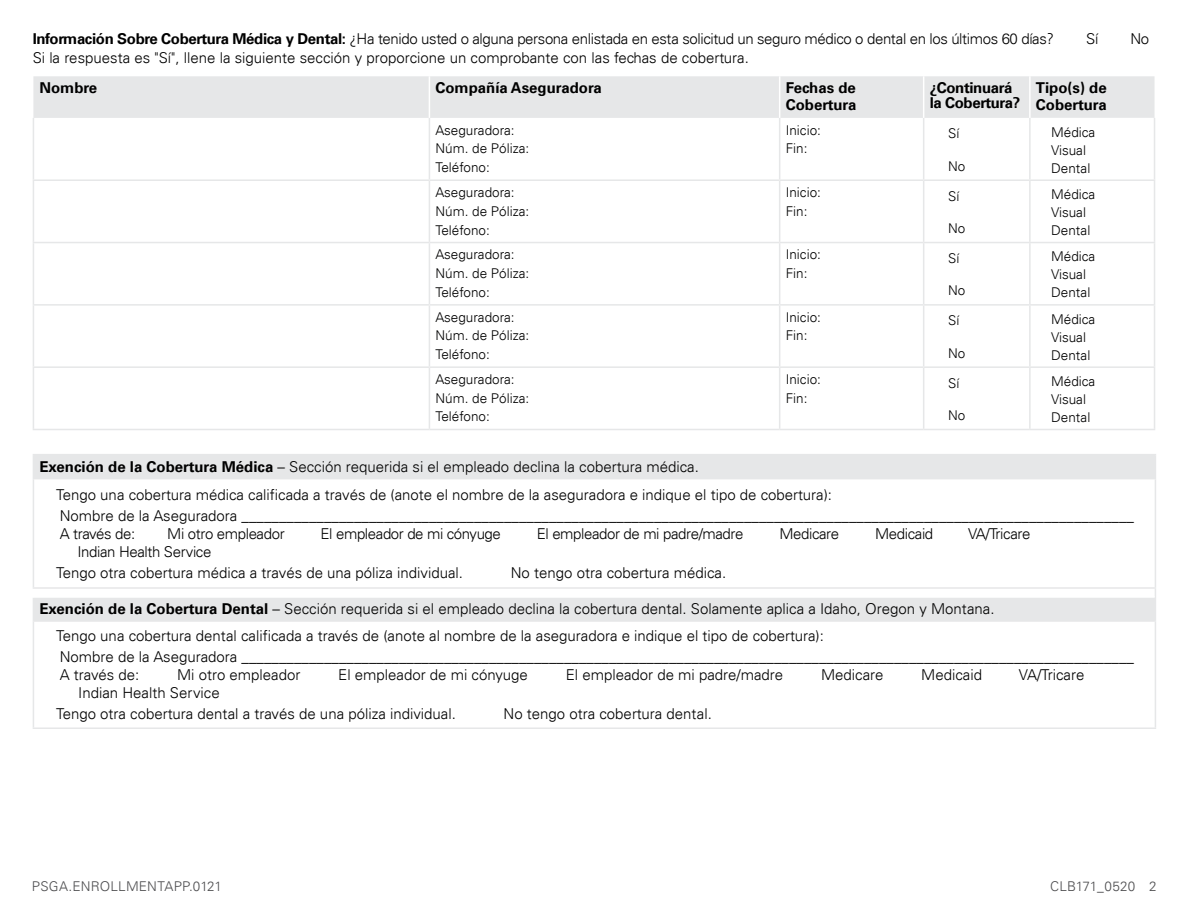
<style>
.page{position:relative;width:1188px;height:918px;background:#fff}
.page>*{position:absolute;margin:0;border:0;box-sizing:border-box;transform-origin:0 0}
.t1{font:300 15px/18px "Univers LT";color:#000}
.t2{font:300 15px "Univers LT";letter-spacing:-.025em;color:#000}
.t3{font:700 15px/16.5px "Univers LT";color:#000}
.t4{font:700 15px/15px "Univers LT";letter-spacing:-.025em;color:#000}
.t5{font:300 13.5px/18.8px "Univers LT";color:#000}
.t6{font:300 13.5px "Univers LT";letter-spacing:.015em;color:#4d4d4f}
.s1{font-weight:700}
</style>
<div class="page">
<div style="left:33px;top:76px;width:1122px;height:42px;background:#e6e7e8"></div>
<hr style="left:33px;top:118px;width:1px;height:61px;background:#e6e7e8">
<hr style="left:923px;top:118px;width:1px;height:61px;background:#e6e7e8">
<hr style="left:1029px;top:118px;width:2px;height:61px;background:#e6e7e8">
<hr style="left:1154px;top:118px;width:1px;height:61px;background:#e6e7e8">
<hr style="left:33px;top:181px;width:1px;height:61px;background:#e6e7e8">
<hr style="left:923px;top:181px;width:1px;height:61px;background:#e6e7e8">
<hr style="left:1029px;top:181px;width:2px;height:61px;background:#e6e7e8">
<hr style="left:1154px;top:181px;width:1px;height:61px;background:#e6e7e8">
<hr style="left:33px;top:243px;width:1px;height:61px;background:#e6e7e8">
<hr style="left:923px;top:243px;width:1px;height:61px;background:#e6e7e8">
<hr style="left:1029px;top:243px;width:2px;height:61px;background:#e6e7e8">
<hr style="left:1154px;top:243px;width:1px;height:61px;background:#e6e7e8">
<hr style="left:33px;top:306px;width:1px;height:60px;background:#e6e7e8">
<hr style="left:923px;top:306px;width:1px;height:60px;background:#e6e7e8">
<hr style="left:1029px;top:306px;width:2px;height:60px;background:#e6e7e8">
<hr style="left:1154px;top:306px;width:1px;height:60px;background:#e6e7e8">
<hr style="left:33px;top:368px;width:1px;height:61px;background:#e6e7e8">
<hr style="left:923px;top:368px;width:1px;height:61px;background:#e6e7e8">
<hr style="left:1029px;top:368px;width:2px;height:61px;background:#e6e7e8">
<hr style="left:1154px;top:368px;width:1px;height:61px;background:#e6e7e8">
<hr style="left:429px;top:118px;width:1px;height:61px;background:#e6e7e8">
<hr style="left:779px;top:118px;width:1px;height:61px;background:#e6e7e8">
<hr style="left:429px;top:181px;width:1px;height:61px;background:#e6e7e8">
<hr style="left:779px;top:181px;width:1px;height:61px;background:#e6e7e8">
<hr style="left:429px;top:243px;width:1px;height:61px;background:#e6e7e8">
<hr style="left:779px;top:243px;width:1px;height:61px;background:#e6e7e8">
<hr style="left:429px;top:306px;width:1px;height:60px;background:#e6e7e8">
<hr style="left:779px;top:306px;width:1px;height:60px;background:#e6e7e8">
<hr style="left:429px;top:368px;width:1px;height:61px;background:#e6e7e8">
<hr style="left:779px;top:368px;width:1px;height:61px;background:#e6e7e8">
<hr style="left:429px;top:76px;width:1px;height:42px;background:#fff">
<hr style="left:779px;top:76px;width:1px;height:42px;background:#fff">
<hr style="left:923px;top:76px;width:1px;height:42px;background:#fff">
<hr style="left:1029px;top:76px;width:2px;height:42px;background:#fff">
<hr style="left:33px;top:179px;width:396px;height:2px;background:#e6e7e8">
<hr style="left:33px;top:304px;width:396px;height:2px;background:#e6e7e8">
<hr style="left:33px;top:429px;width:396px;height:1px;background:#e6e7e8">
<hr style="left:429px;top:429px;width:351px;height:1px;background:#e6e7e8">
<hr style="left:1030px;top:429px;width:125px;height:1px;background:#e6e7e8">
<hr style="left:33px;top:242px;width:396px;height:1px;background:#e6e7e8">
<hr style="left:33px;top:366px;width:396px;height:2px;background:#e6e7e8">
<hr style="left:429px;top:179px;width:351px;height:2px;background:#e6e7e8">
<hr style="left:429px;top:242px;width:351px;height:1px;background:#e6e7e8">
<hr style="left:429px;top:304px;width:351px;height:2px;background:#e6e7e8">
<hr style="left:429px;top:366px;width:351px;height:2px;background:#e6e7e8">
<hr style="left:780px;top:179px;width:144px;height:2px;background:#e6e7e8">
<hr style="left:780px;top:242px;width:144px;height:1px;background:#e6e7e8">
<hr style="left:780px;top:304px;width:144px;height:2px;background:#e6e7e8">
<hr style="left:780px;top:366px;width:144px;height:2px;background:#e6e7e8">
<hr style="left:780px;top:429px;width:144px;height:1px;background:#e6e7e8">
<hr style="left:924px;top:179px;width:106px;height:2px;background:#e6e7e8">
<hr style="left:924px;top:242px;width:106px;height:1px;background:#e6e7e8">
<hr style="left:924px;top:304px;width:106px;height:2px;background:#e6e7e8">
<hr style="left:924px;top:366px;width:106px;height:2px;background:#e6e7e8">
<hr style="left:924px;top:429px;width:106px;height:1px;background:#e6e7e8">
<hr style="left:1030px;top:179px;width:125px;height:2px;background:#e6e7e8">
<hr style="left:1030px;top:242px;width:125px;height:1px;background:#e6e7e8">
<hr style="left:1030px;top:304px;width:125px;height:2px;background:#e6e7e8">
<hr style="left:1030px;top:366px;width:125px;height:2px;background:#e6e7e8">
<svg style="left:34px;top:455px;width:1121px;height:165px"></svg>
<div style="left:33px;top:588px;width:1122px;height:9px;background:#fff"></div>
<svg style="left:1155px;top:455px;width:1px;height:23px"></svg>
<hr style="left:1155px;top:479px;width:1px;height:108px;background:#e6e7e8">
<svg style="left:1155px;top:589px;width:1px;height:31px"></svg>
<hr style="left:1155px;top:622px;width:1px;height:106px;background:#e6e7e8">
<hr style="left:33px;top:454px;width:1123px;height:1px;background:#e6e7e8">
<svg style="left:33px;top:455px;width:1px;height:23px"></svg>
<hr style="left:33px;top:478px;width:1123px;height:1px;background:#e6e7e8">
<hr style="left:33px;top:479px;width:1px;height:108px;background:#e6e7e8">
<hr style="left:33px;top:620px;width:1123px;height:2px;background:#e6e7e8">
<hr style="left:33px;top:622px;width:1px;height:106px;background:#e6e7e8">
<hr style="left:33px;top:728px;width:1123px;height:1px;background:#e6e7e8">
<svg style="left:33px;top:598px;width:1px;height:22px"></svg>
<hr style="left:33px;top:596px;width:1122px;height:2px;background:#fff">
<hr style="left:33px;top:587px;width:1123px;height:2px;background:#e6e7e8">
<p class="t2" style="left:33px;top:30px;width:1023px"><span class="s1">Información Sobre Cobertura Médica y Dental:</span> ¿Ha tenido usted o alguna persona enlistada en esta solicitud un seguro médico o dental en los últimos 60 días?</p>
<p class="t1" style="left:1086px;top:30px;width:14px">Sí</p>
<p class="t1" style="left:1130px;top:30px;width:20px">No</p>
<p class="t1" style="left:33px;top:49px;width:718px">Si la respuesta es "Sí", llene la siguiente sección y proporcione un comprobante con las fechas de cobertura.</p>
<p class="t3" style="left:39px;top:80px;width:59px">Nombre</p>
<p class="t3" style="left:435px;top:80px;width:168px">Compañía Aseguradora</p>
<p class="t3" style="left:786px;top:80px;width:72px">Fechas de<br>Cobertura</p>
<p class="t4" style="left:930px;top:80px;width:92px">¿Continuará la Cobertura?</p>
<p class="t3" style="left:1036px;top:80px;width:72px">Tipo(s) de<br>Cobertura</p>
<p class="t5" style="left:435px;top:121px;width:95px">Aseguradora:<br>Núm. de Póliza:<br>Teléfono:</p>
<p class="t5" style="left:786px;top:121px;width:37px">Inicio:<br>Fin:</p>
<p class="t5" style="left:948px;top:124px;width:13px">Sí</p>
<p class="t5" style="left:1051px;top:123px;width:46px;line-height:18px">Médica<br>Visual<br>Dental</p>
<p class="t5" style="left:948px;top:157px;width:19px">No</p>
<p class="t5" style="left:435px;top:183px;width:95px">Aseguradora:<br>Núm. de Póliza:<br>Teléfono:</p>
<p class="t5" style="left:786px;top:183px;width:37px">Inicio:<br>Fin:</p>
<p class="t5" style="left:948px;top:187px;width:13px">Sí</p>
<p class="t5" style="left:948px;top:219px;width:19px">No</p>
<p class="t5" style="left:435px;top:245px;width:95px">Aseguradora:<br>Núm. de Póliza:<br>Teléfono:</p>
<p class="t5" style="left:786px;top:245px;width:37px">Inicio:<br>Fin:</p>
<p class="t5" style="left:948px;top:249px;width:13px">Sí</p>
<p class="t5" style="left:948px;top:281px;width:19px">No</p>
<p class="t5" style="left:435px;top:308px;width:95px">Aseguradora:<br>Núm. de Póliza:<br>Teléfono:</p>
<p class="t5" style="left:786px;top:308px;width:37px">Inicio:<br>Fin:</p>
<p class="t5" style="left:948px;top:311px;width:13px">Sí</p>
<p class="t5" style="left:948px;top:344px;width:19px">No</p>
<p class="t5" style="left:435px;top:370px;width:95px">Aseguradora:<br>Núm. de Póliza:<br>Teléfono:</p>
<p class="t5" style="left:786px;top:370px;width:37px">Inicio:<br>Fin:</p>
<p class="t5" style="left:948px;top:374px;width:13px">Sí</p>
<p class="t5" style="left:948px;top:406px;width:19px">No</p>
<p class="t5" style="left:1051px;top:185px;width:46px;line-height:18px">Médica<br>Visual<br>Dental</p>
<p class="t5" style="left:1051px;top:247px;width:46px;line-height:18px">Médica<br>Visual<br>Dental</p>
<p class="t5" style="left:1051px;top:310px;width:46px;line-height:18px">Médica<br>Visual<br>Dental</p>
<p class="t5" style="left:1051px;top:372px;width:46px;line-height:18px">Médica<br>Visual<br>Dental</p>
<p class="t1" style="left:56px;top:453px;width:777px;line-height:27.8px;text-indent:-17px"><span class="s1">Exención de la Cobertura Médica</span> – Sección requerida si el empleado declina la cobertura médica.<br>Tengo una cobertura médica calificada a través de (anote el nombre de la aseguradora e indique el tipo de cobertura):</p>
<p class="t1" style="left:60px;top:507px;width:1076px">Nombre de la Aseguradora _______________________________________________________________________________________________________________________<br>A través de:</p>
<p class="t2" style="left:167px;top:524px;width:119px">Mi otro empleador</p>
<p class="t2" style="left:321px;top:524px;width:182px">El empleador de mi cónyuge</p>
<p class="t2" style="left:537px;top:524px;width:208px">El empleador de mi padre/madre</p>
<p class="t2" style="left:779px;top:524px;width:61px">Medicare</p>
<p class="t2" style="left:875px;top:524px;width:60px">Medicaid</p>
<p class="t2" style="left:968px;top:524px;width:64px">VA/Tricare</p>
<p class="t1" style="left:56px;top:541px;width:408px;line-height:21px;text-indent:21px">Indian Health Service<br>Tengo otra cobertura médica a través de una póliza individual.</p>
<p class="t1" style="left:511px;top:564px;width:217px">No tengo otra cobertura médica.</p>
<p class="t1" style="left:56px;top:596px;width:940px;line-height:26.7px;text-indent:-17px"><span class="s1">Exención de la Cobertura Dental</span> – Sección requerida si el empleado declina la cobertura dental. Solamente aplica a Idaho, Oregon y Montana.<br>Tengo una cobertura dental calificada a través de (anote al nombre de la aseguradora e indique el tipo de cobertura):</p>
<p class="t1" style="left:60px;top:648px;width:1076px">Nombre de la Aseguradora _______________________________________________________________________________________________________________________<br>A través de:</p>
<p class="t1" style="left:177px;top:666px;width:125px">Mi otro empleador</p>
<p class="t1" style="left:338px;top:666px;width:191px">El empleador de mi cónyuge</p>
<p class="t1" style="left:566px;top:666px;width:219px">El empleador de mi padre/madre</p>
<p class="t1" style="left:821px;top:666px;width:64px">Medicare</p>
<p class="t1" style="left:921px;top:666px;width:62px">Medicaid</p>
<p class="t1" style="left:1019px;top:666px;width:67px">VA/Tricare</p>
<p class="t1" style="left:56px;top:682px;width:401px;line-height:21px;text-indent:22px">Indian Health Service<br>Tengo otra cobertura dental a través de una póliza individual.</p>
<p class="t1" style="left:504px;top:705px;width:210px">No tengo otra cobertura dental.</p>
<p class="t6" style="left:32px;top:879px;width:192px">PSGA.ENROLLMENTAPP.0121</p>
<p class="t6" style="left:1050px;top:879px;width:108px">CLB171_0520 2</p>
</div>
